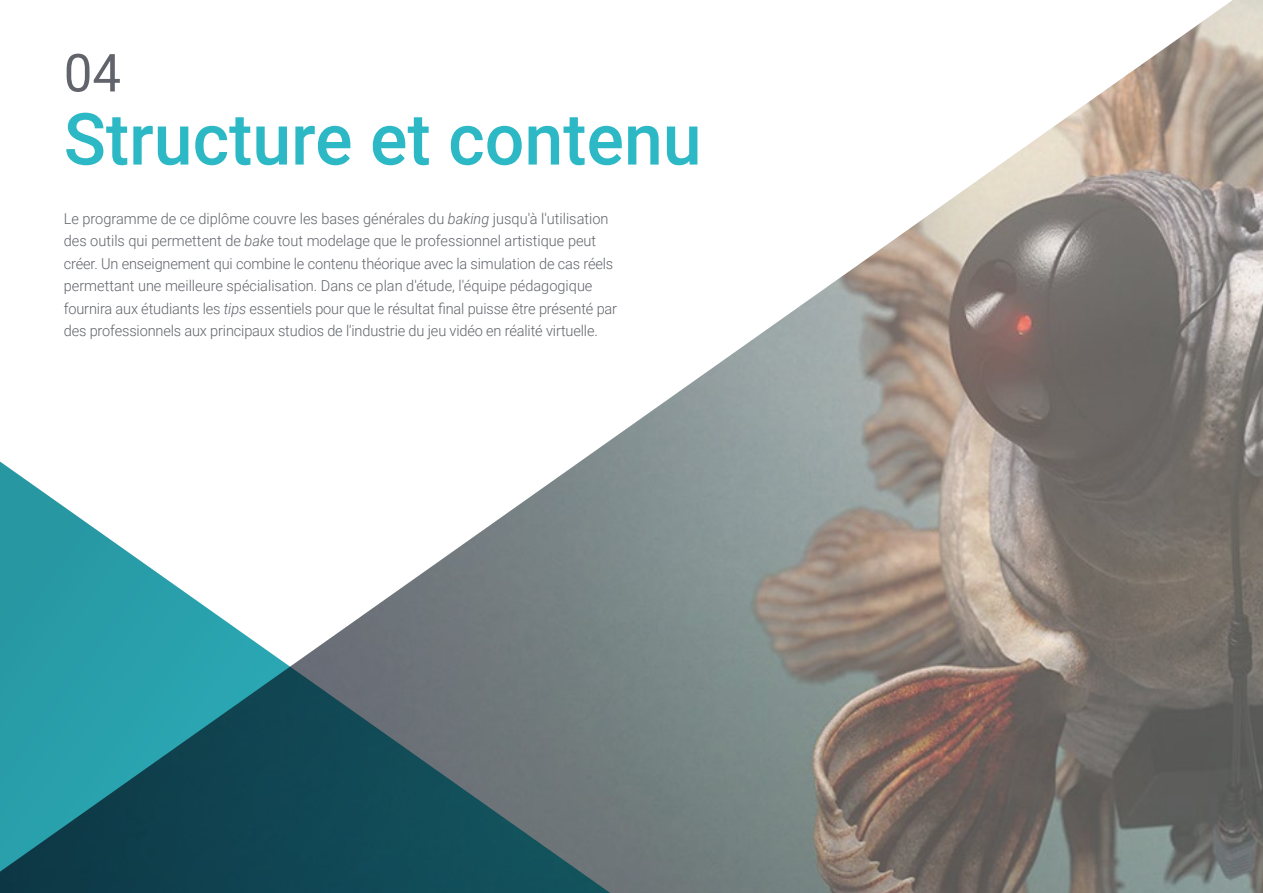
<style>
.page{position:relative;width:1263px;height:893px;background:#fff}
.page>*{position:absolute;margin:0;border:0;box-sizing:border-box;transform-origin:0 0}
.t1{font:500 72px "Roboto";color:#2db8c5}
.t2{font:52.5px "Roboto";color:#61646a}
.t3{font:300 15px/22.5px "Roboto";letter-spacing:-.01em;color:#61646a}
.s1{font-style:italic}
</style>
<div class="page">
<img style="left:602px;top:0;width:661px;height:893px">
<svg style="left:0;top:446px;width:640px;height:447px"></svg>
<h2 class="t2" style="left:64px;top:36px;width:59px">04</h2>
<h1 class="t1" style="left:64px;top:89px;width:639px">Structure et contenu</h1>
<p class="t3" style="left:64px;top:207px;width:555px">Le programme de ce diplôme couvre les bases générales du <span class="s1">baking</span> jusqu'à l'utilisation des outils qui permettent de <span class="s1">bake</span> tout modelage que le professionnel artistique peut créer. Un enseignement qui combine le contenu théorique avec la simulation de cas réels permettant une meilleure spécialisation. Dans ce plan d'étude, l'équipe pédagogique fournira aux étudiants les <span class="s1">tips</span> essentiels pour que le résultat final puisse être présenté par des professionnels aux principaux studios de l'industrie du jeu vidéo en réalité virtuelle.</p>
</div>
